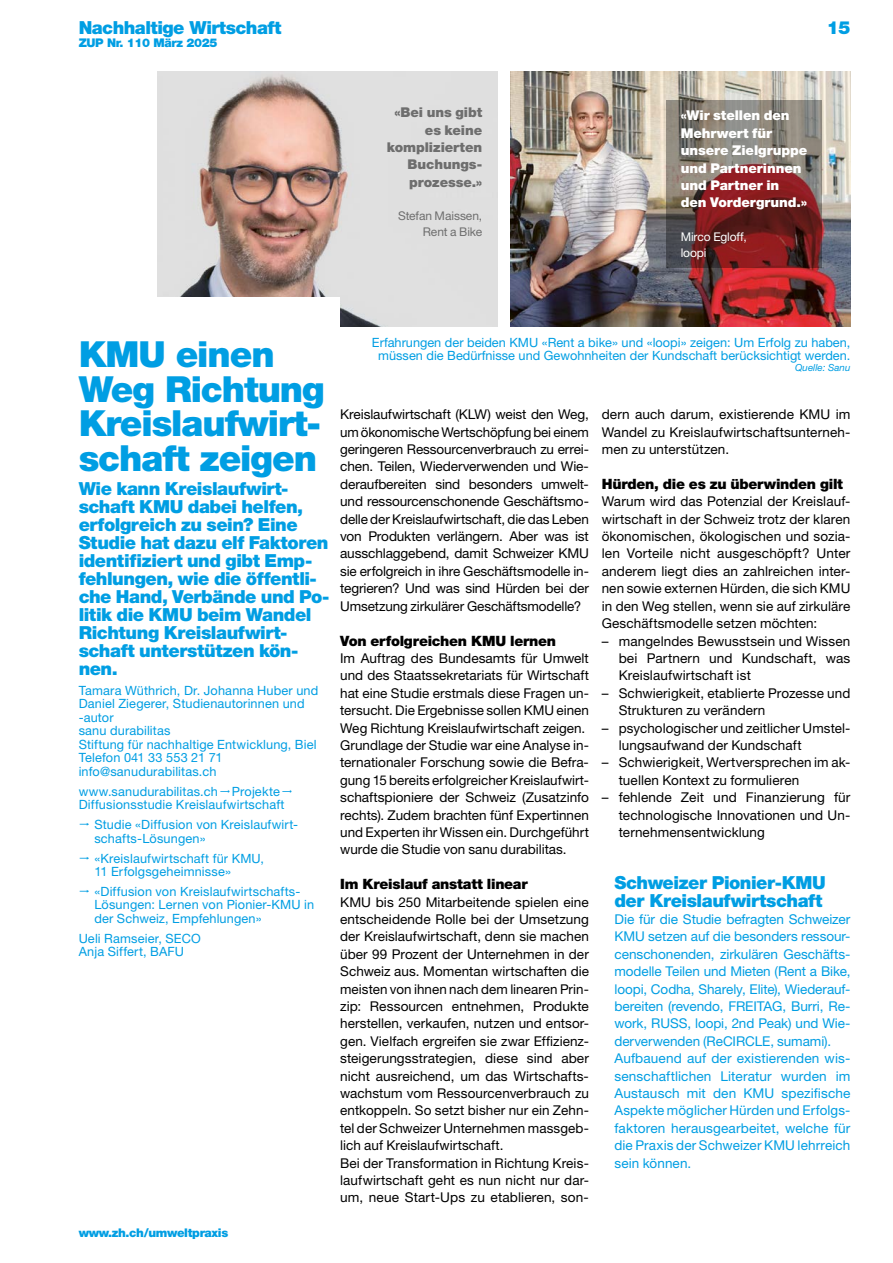
<style>
.page{position:relative;width:893px;height:1263px;background:#fff}
.page>*{position:absolute;margin:0;border:0;box-sizing:border-box;transform-origin:0 0}
.H1-24-Haupt-Titel-Cyan{font:900 36px/34.5px "Helvetica Neue LT Std";letter-spacing:-.03em;color:#009ee3}
.P-12-Lead-Cyan{font:900 18px/18px "Helvetica Neue LT Std";letter-spacing:-.025em;color:#009ee3}
.Boxen_CYAN_H2-12-BoxenTitel{font:900 18px/17.4px "Helvetica Neue LT Std";letter-spacing:-.025em;color:#009ee3}
.H2-9_5-Zwi-Titel{font:900 14.25px "Helvetica Neue LT Std";letter-spacing:-.02em;color:#000}
.P-9-Text-Block{font:13.5px/17.4px "Helvetica Neue LT Std";letter-spacing:.005em;color:#000;text-align:justify}
.Boxen_CYAN_P-9-BoxenTEXT{font:13.5px/17.4px "Helvetica Neue LT Std";color:#009ee3;text-align:justify}
.P-9-Aufzählung{font:13.5px/17.4px "Helvetica Neue LT Std";letter-spacing:.01em;color:#000}
.P-9-Text-Block-2{font:900 13.5px/17.4px "Helvetica Neue LT Std";letter-spacing:-.005em;color:#fff}
.P-9-Text-Block-3{font:900 13.5px/17.4px "Helvetica Neue LT Std";letter-spacing:-.005em;color:#6e6e6e;text-align:right}
.P-8_5-Autor-Cyan{font:12.75px/13.5px "Helvetica Neue LT Std";letter-spacing:.01em;color:#009ee3}
.P-8_5-AufzählungPFEIL-Cyan{font:12.75px/13.5px "Helvetica Neue LT Std";letter-spacing:.01em;color:#009ee3}
.P-8_5-Legende-Cyan{font:12.75px/13.5px "Helvetica Neue LT Std";color:#009ee3;text-align:center}
.t1{font:900 12px "Helvetica Neue LT Std";letter-spacing:-.03em;color:#009ee3}
.P-9-Text-Block-4{font:12px "Helvetica Neue LT Std";letter-spacing:-.005em;color:#6e6e6e}
.P-9-Text-Block-5{font:12px "Helvetica Neue LT Std";letter-spacing:-.01em;color:#fff}
.P-6_5-Quelle-Cyan{font:italic 9.75px "Helvetica Neue LT Std";color:#009ee3}
</style>
<div class="page">
<img style="left:510px;top:71px;width:340px;height:256px">
<img style="left:157px;top:71px;width:340px;height:256px">
<div style="left:79px;top:297px;width:261px;height:343px;background:#fff"></div>
<svg style="left:667px;top:100px;width:155px;height:167px;background:#7b504d"></svg>
<h2 class="P-12-Lead-Cyan" style="left:79px;top:19px;width:204px">Nachhaltige Wirtschaft</h2>
<p class="t1" style="left:79px;top:35px;width:140px">ZUP Nr. 110 März 2025</p>
<p class="P-9-Text-Block-3" style="left:387px;top:104px;width:97px">«Bei uns gibt es keine komplizierten<br>Buchungs&shy;prozesse.»</p>
<p class="P-9-Text-Block-4" style="left:398px;top:209px;width:86px">Stefan Maissen,</p>
<p class="P-9-Text-Block-4" style="left:423px;top:225px;width:61px">Rent a Bike</p>
<h2 class="P-12-Lead-Cyan" style="left:827px;top:19px;width:25px">15</h2>
<p class="P-9-Text-Block-2" style="left:681px;top:107px;width:128px">«Wir stellen den<br>Mehrwert für unsere Zielgruppe und Partnerinnen und Partner in den Vordergrund.»</p>
<p class="P-9-Text-Block-5" style="left:681px;top:229px;width:67px">Mirco Egloff,</p>
<p class="P-9-Text-Block-5" style="left:681px;top:245px;width:27px">loopi</p>
<h1 class="H1-24-Haupt-Titel-Cyan" style="left:79px;top:337px;width:248px">KMU einen<br>Weg Richtung<br>Kreislaufwirt&shy;schaft zeigen</h1>
<p class="P-12-Lead-Cyan" style="left:79px;top:479px;width:252px">Wie kann Kreislaufwirt&shy;schaft KMU dabei helfen, erfolgreich zu sein? Eine<br>Studie hat dazu elf Faktoren identifiziert und gibt Emp&shy;fehlungen, wie die öffentli&shy;che Hand, Verbände und Po&shy;litik die KMU beim Wandel<br>Richtung Kreislaufwirt&shy;schaft unterstützen kön&shy;nen.</p>
<p class="P-8_5-Autor-Cyan" style="left:79px;top:683px;width:241px">Tamara Wüthrich, Dr. Johanna Huber und<br>Daniel Ziegerer, Studienautorinnen und -autor<br>sanu durabilitas<br>Stiftung für nachhaltige Entwicklung, Biel<br>Telefon 041 33 553 21 71 info@sanudurabilitas.ch</p>
<p class="P-8_5-Autor-Cyan" style="left:79px;top:784px;width:207px">www.sanudurabilitas.ch Projekte<br>Diffusionsstudie Kreislaufwirtschaft</p>
<p class="P-8_5-AufzählungPFEIL-Cyan" style="left:94px;top:818px;width:205px;text-indent:-16px">● Studie «Diffusion von Kreislaufwirt&shy;schafts-Lösungen»</p>
<p class="P-8_5-AufzählungPFEIL-Cyan" style="left:94px;top:851px;width:171px;text-indent:-16px">● «Kreislaufwirtschaft für KMU,<br>11 Erfolgsgeheimnisse»</p>
<p class="P-8_5-AufzählungPFEIL-Cyan" style="left:94px;top:884px;width:221px;text-indent:-16px">● «Diffusion von Kreislaufwirtschafts--<br>Lösungen: Lernen von Pionier-KMU in der Schweiz, Empfehlungen»</p>
<p class="P-8_5-Autor-Cyan" style="left:79px;top:931px;width:124px">Ueli Ramseier, SECO<br>Anja Siffert, BAFU</p>
<p class="t1" style="left:79px;top:1226px;width:151px">www.zh.ch/umweltpraxis</p>
<p class="P-8_5-Legende-Cyan" style="left:372px;top:335px;width:480px">Erfahrungen der beiden KMU «Rent a bike» und «loopi» zeigen: Um Erfolg zu haben, müssen die Bedürfnisse und Gewohnheiten der Kundschaft berücksichtigt werden.</p>
<p class="P-6_5-Quelle-Cyan" style="left:795px;top:362px;width:57px">Quelle: Sanu</p>
<p class="P-9-Text-Block" style="left:340px;top:406px;width:250px">Kreislaufwirtschaft (KLW) weist den Weg, um ökonomische Wertschöpfung bei einem geringeren Ressourcenverbrauch zu errei&shy;chen. Teilen, Wiederverwenden und Wie&shy;deraufbereiten sind besonders umwelt&shy;und ressourcenschonende Geschäftsmo&shy;delle der Kreislaufwirtschaft, die das Leben von Produkten verlängern. Aber was ist ausschlaggebend, damit Schweizer KMU sie erfolgreich in ihre Geschäftsmodelle in&shy;tegrieren? Und was sind Hürden bei der Umsetzung zirkulärer Geschäftsmodelle?</p>
<h2 class="H2-9_5-Zwi-Titel" style="left:340px;top:632px;width:217px">Von erfolgreichen KMU lernen</h2>
<p class="P-9-Text-Block" style="left:340px;top:649px;width:250px">Im Auftrag des Bundesamts für Umwelt und des Staatssekretariats für Wirtschaft hat eine Studie erstmals diese Fragen un&shy;tersucht. Die Ergebnisse sollen KMU einen Weg Richtung Kreislaufwirtschaft zeigen.</p>
<p class="P-9-Text-Block" style="left:340px;top:736px;width:250px">Grundlage der Studie war eine Analyse in&shy;ternationaler Forschung sowie die Befra&shy;gung 15 bereits erfolgreicher Kreislaufwirt&shy;schaftspioniere der Schweiz (Zusatzinfo rechts). Zudem brachten fünf Expertinnen und Experten ihr Wissen ein. Durchgeführt wurde die Studie von sanu durabilitas.</p>
<h2 class="H2-9_5-Zwi-Titel" style="left:340px;top:875px;width:189px">Im Kreislauf anstatt linear</h2>
<p class="P-9-Text-Block" style="left:340px;top:893px;width:250px">KMU bis 250 Mitarbeitende spielen eine entscheidende Rolle bei der Umsetzung der Kreislaufwirtschaft, denn sie machen über 99 Prozent der Unternehmen in der Schweiz aus. Momentan wirtschaften die meisten von ihnen nach dem linearen Prin&shy;zip: Ressourcen entnehmen, Produkte herstellen, verkaufen, nutzen und entsor&shy;gen. Vielfach ergreifen sie zwar Effizienz&shy;steigerungsstrategien, diese sind aber nicht ausreichend, um das Wirtschafts&shy;wachstum vom Ressourcenverbrauch zu entkoppeln. So setzt bisher nur ein Zehn&shy;tel der Schweizer Unternehmen massgeb&shy;lich auf Kreislaufwirtschaft.</p>
<p class="P-9-Text-Block" style="left:340px;top:1154px;width:250px">Bei der Transformation in Richtung Kreis&shy;laufwirtschaft geht es nun nicht nur dar&shy;um, neue Start-Ups zu etablieren, son-</p>
<p class="P-9-Text-Block" style="left:602px;top:406px;width:250px">dern auch darum, existierende KMU im Wandel zu Kreislaufwirtschaftsunterneh&shy;men zu unterstützen.</p>
<h2 class="H2-9_5-Zwi-Titel" style="left:602px;top:475px;width:243px">Hürden, die es zu überwinden gilt</h2>
<p class="P-9-Text-Block" style="left:602px;top:493px;width:250px">Warum wird das Potenzial der Kreislauf&shy;wirtschaft in der Schweiz trotz der klaren ökonomischen, ökologischen und sozia&shy;len Vorteile nicht ausgeschöpft? Unter anderem liegt dies an zahlreichen inter&shy;nen sowie externen Hürden, die sich KMU in den Weg stellen, wenn sie auf zirkuläre Geschäftsmodelle setzen möchten:</p>
<p class="P-9-Aufzählung" style="left:619px;top:632px;width:233px;text-align:justify;text-indent:-17px">– mangelndes Bewusstsein und Wissen bei Partnern und Kundschaft, was Kreislaufwirtschaft ist</p>
<p class="P-9-Aufzählung" style="left:619px;top:684px;width:233px;text-indent:-17px">– Schwierigkeit, etablierte Prozesse und<br>Strukturen zu verändern</p>
<p class="P-9-Aufzählung" style="left:619px;top:719px;width:233px;text-indent:-17px">– psychologischer und zeitlicher Umstel&shy;lungsaufwand der Kundschaft</p>
<p class="P-9-Aufzählung" style="left:619px;top:754px;width:233px;text-indent:-17px">– Schwierigkeit, Wertversprechen im ak&shy;tuellen Kontext zu formulieren</p>
<p class="P-9-Aufzählung" style="left:619px;top:788px;width:233px;text-align:justify;text-indent:-17px">– fehlende Zeit und Finanzierung für technologische Innovationen und Un&shy;ternehmensentwicklung</p>
<h2 class="Boxen_CYAN_H2-12-BoxenTitel" style="left:614px;top:874px;width:213px">Schweizer Pionier-KMU der Kreislaufwirtschaft</h2>
<p class="Boxen_CYAN_P-9-BoxenTEXT" style="left:614px;top:910px;width:237px">Die für die Studie befragten Schweizer KMU setzen auf die besonders ressour&shy;censchonenden, zirkulären Geschäfts&shy;modelle Teilen und Mieten (Rent a Bike, loopi, Codha, Sharely, Elite), Wiederauf&shy;bereiten (revendo, FREITAG, Burri, Re&shy;work, RUSS, loopi, 2nd Peak) und Wie&shy;derverwenden (ReCIRCLE, sumami).</p>
<p class="Boxen_CYAN_P-9-BoxenTEXT" style="left:614px;top:1049px;width:238px">Aufbauend auf der existierenden wis&shy;senschaftlichen Literatur wurden im Austausch mit den KMU spezifische Aspekte möglicher Hürden und Erfolgs&shy;faktoren herausgearbeitet, welche für die Praxis der Schweizer KMU lehrreich sein können.</p>
</div>
